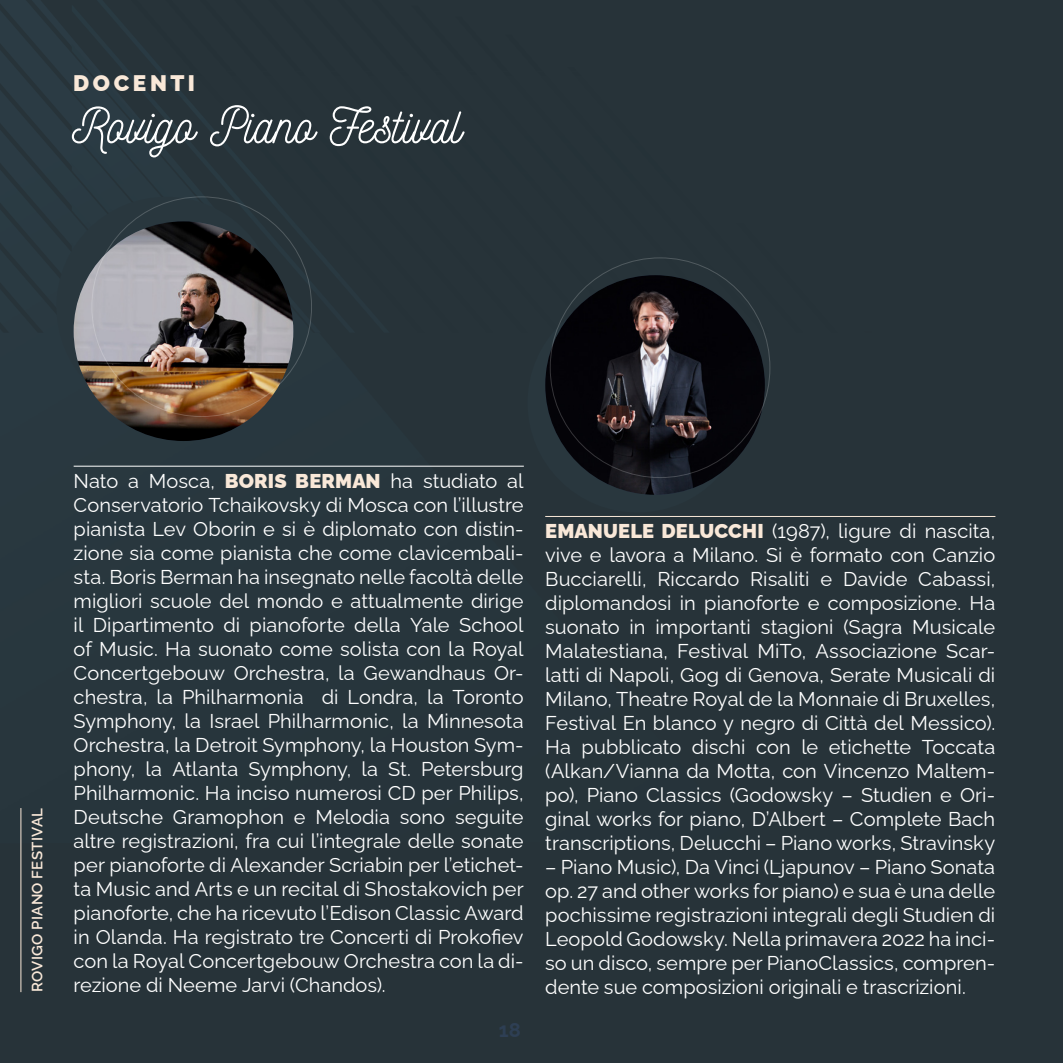
<style>
.page{position:relative;width:1063px;height:1063px;background:#273339}
.page>*{position:absolute;margin:0;border:0;box-sizing:border-box;transform-origin:0 0}
.t1{font:50px "Nickainley";letter-spacing:.005em;color:#fff}
.t2{font:900 22.5px "Raleway";letter-spacing:.16em;color:#f9e8d8}
.t3{font:20px/24px "Raleway";letter-spacing:.005em;color:#fff;text-align:justify}
.t4{font:700 20px "Raleway";color:#2e3f54}
.t5{font:600 15px "Raleway";letter-spacing:.02em;color:#f9e8d8}
.s1{font-weight:900;color:#f9e8d8}
</style>
<div class="page">
<div style="left:0;top:0;width:745px;height:843px;background:#27353c"></div>
<img style="left:72px;top:4px;width:25px;height:160px">
<div style="left:97px;top:0;width:34px;height:164px;background:#28383f"></div>
<img style="left:131px;top:0;width:34px;height:164px">
<img style="left:165px;top:0;width:35px;height:164px">
<div style="left:200px;top:0;width:34px;height:220px;background:#273339"></div>
<div style="left:234px;top:0;width:35px;height:261px;background:#273339"></div>
<div style="left:269px;top:0;width:34px;height:333px;background:#273339"></div>
<div style="left:303px;top:0;width:35px;height:333px;background:#273339"></div>
<div style="left:338px;top:0;width:34px;height:333px;background:#273339"></div>
<div style="left:372px;top:0;width:293px;height:333px;background:#273339"></div>
<div style="left:411px;top:6px;width:289px;height:327px;background:#273339"></div>
<div style="left:455px;top:17px;width:279px;height:316px;background:#273339"></div>
<div style="left:505px;top:35px;width:263px;height:298px;background:#273339"></div>
<div style="left:568px;top:67px;width:235px;height:250px;background:#273339"></div>
<img style="left:72px;top:164px;width:146px;height:85px">
<div style="left:737px;top:223px;width:100px;height:110px;background:#273339"></div>
<svg style="left:865px;top:331px;width:7px;height:2px"></svg>
<hr style="left:20px;top:808px;width:1px;height:184px;background:#f9e8d8">
<hr style="left:545px;top:516px;width:450px;height:1px;background:#f9e8d8">
<hr style="left:74px;top:466px;width:450px;height:1px;background:#fff">
<div style="left:56px;top:197px;width:220px;height:220px;background:#29373e;border-radius:50%"></div>
<div style="left:528px;top:293px;width:219px;height:220px;background:#29373e;border-radius:50%"></div>
<img style="left:74px;top:221px;width:219px;height:220px;border-radius:110px">
<img style="left:545px;top:275px;width:220px;height:220px;border-radius:110px">
<p class="t2" style="left:73px;top:65px;width:123px">DOCENTI</p>
<h1 class="t1" style="left:72px;top:93px;width:391px">Rovigo Piano Festival</h1>
<p class="t5" style="left:25px;top:992px;width:186px;rotate:-90deg">ROVIGO PIANO FESTIVAL</p>
<p class="t3" style="left:74px;top:467px;width:452px">Nato a Mosca, <span class="s1">BORIS BERMAN</span> ha studiato al Conservatorio Tchaikovsky di Mosca con l’illustre pianista Lev Oborin e si è diplomato con distin&shy;zione sia come pianista che come clavicembali&shy;sta. Boris Berman ha insegnato nelle facoltà delle migliori scuole del mondo e attualmente dirige il Dipartimento di pianoforte della Yale School of Music. Ha suonato come solista con la Royal Concertgebouw Orchestra, la Gewandhaus Or&shy;chestra, la Philharmonia di Londra, la Toronto Symphony, la Israel Philharmonic, la Minnesota Orchestra, la Detroit Symphony, la Houston Sym&shy;phony, la Atlanta Symphony, la St. Petersburg Philharmonic. Ha inciso numerosi CD per Philips, Deutsche Gramophon e Melodia sono seguite altre registrazioni, fra cui l’integrale delle sonate per pianoforte di Alexander Scriabin per l’etichet&shy;ta Music and Arts e un recital di Shostakovich per pianoforte, che ha ricevuto l’Edison Classic Award in Olanda. Ha registrato tre Concerti di Prokofiev con la Royal Concertgebouw Orchestra con la di&shy;rezione di Neeme Jarvi (Chandos).</p>
<p class="t4" style="left:499px;top:1014px;width:23px">18</p>
<p class="t3" style="left:545px;top:517px;width:452px"><span class="s1">EMANUELE DELUCCHI</span> (1987), ligure di nascita, vive e lavora a Milano. Si è formato con Canzio Bucciarelli, Riccardo Risaliti e Davide Cabassi, diplomandosi in pianoforte e composizione. Ha suonato in importanti stagioni (Sagra Musicale Malatestiana, Festival MiTo, Associazione Scar&shy;latti di Napoli, Gog di Genova, Serate Musicali di Milano, Theatre Royal de la Monnaie di Bruxelles, Festival En blanco y negro di Città del Messico).<br>Ha pubblicato dischi con le etichette Toccata (Alkan/Vianna da Motta, con Vincenzo Maltem&shy;po), Piano Classics (Godowsky – Studien e Ori&shy;ginal works for piano, D’Albert – Complete Bach transcriptions, Delucchi – Piano works, Stravinsky</p>
<p class="t3" style="left:545px;top:853px;width:452px">– Piano Music), Da Vinci (Ljapunov – Piano Sonata op. 27 and other works for piano) e sua è una delle pochissime registrazioni integrali degli Studien di Leopold Godowsky. Nella primavera 2022 ha inci&shy;so un disco, sempre per PianoClassics, compren&shy;dente sue composizioni originali e trascrizioni.</p>
</div>
